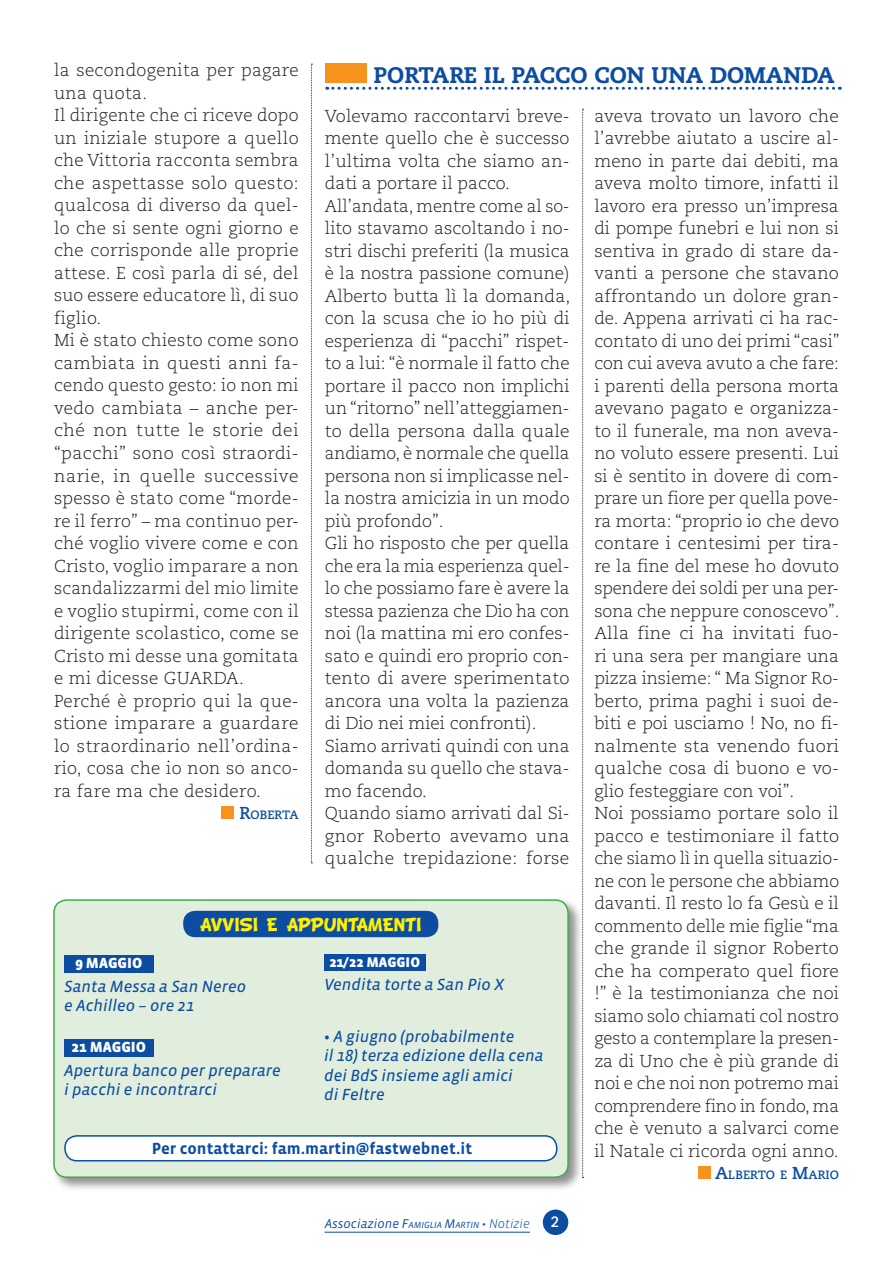
<style>
.page{position:relative;width:893px;height:1263px;background:#fff}
.page>*{position:absolute;margin:0;border:0;box-sizing:border-box;transform-origin:0 0}
.t1{font:800 22.5px "Caecilia";color:#0d4da1}
.t2{font:21px "Comic Strip";color:#fff101}
.t3{font:300 17.25px/22.5px "Caecilia";color:#231f20}
.t4{font:300 17.25px/22.5px "Caecilia";letter-spacing:.02em;color:#231f20}
.t5{font:italic 16.5px/19.5px "Vista Sans Reg";color:#0d4da1}
.t6{font:700 16.5px "Vista Sans";color:#0d4da1}
.t7{font:900 15px "Vista Sans";color:#fff}
.t8{font:500 15px "Sassoon Sans";color:#fff}
.t9{font:900 14.25px "Vista Sans";color:#fff}
.t10{font:italic 12.9px "Vista Sans";color:#0d4da1}
.t11{font:700 12.15px "Caecilia";color:#0d4da1}
.s1{font-size:17.25px}
.s2{font-family:"Vista Sans";font-weight:700;font-style:normal}
.s3{font-style:inherit}
.s4{font-size:9.15px}
.s5{font-weight:300}
</style>
<div class="page">
<hr style="left:325px;top:1232px;width:205px;height:1px;background:#0d4da1">
<div style="left:543px;top:1209px;width:25px;height:26px;background:#0d4da1;border-radius:50%"></div>
<svg style="left:582px;top:109px;width:2px;height:1069px"></svg>
<svg style="left:311px;top:64px;width:1px;height:799px"></svg>
<div style="left:698px;top:1166px;width:13px;height:13px;background:#f7931d"></div>
<div style="left:222px;top:806px;width:12px;height:13px;background:#f7931d"></div>
<div style="left:51px;top:897px;width:532px;height:295px;background:#231f20;opacity:.5"></div>
<div style="left:54px;top:900px;width:514px;height:277px;background:#e1eedd;border-radius:13px"></div>
<div style="left:53px;top:899px;width:516px;height:279px;border:2px solid #40ae49;border-radius:13px"></div>
<div style="left:183px;top:911px;width:255px;height:26px;background:#0d4da1;border-radius:12px"></div>
<div style="left:64px;top:955px;width:90px;height:17px;background:#0d4da1"></div>
<div style="left:64px;top:1039px;width:90px;height:17px;background:#0d4da1"></div>
<div style="left:324px;top:954px;width:101px;height:17px;background:#0d4da1"></div>
<div style="left:65px;top:1136px;width:492px;height:25px;background:#fff;border-radius:12px"></div>
<div style="left:64px;top:1135px;width:493px;height:26px;border:2px solid #0d4da1;border-radius:12px"></div>
<svg style="left:327px;top:87px;width:513px;height:3px"></svg>
<div style="left:325px;top:63px;width:42px;height:19px;background:#f7931d"></div>
<p class="t4" style="left:54px;top:60px;width:246px">la secondogenita per pagare una quota.<br>Il dirigente che ci riceve dopo un iniziale stupore a quello che Vittoria racconta sembra che aspettasse solo questo: qualcosa di diverso da quel&shy;lo che si sente ogni giorno e che corrisponde alle proprie attese. E così parla di sé, del suo essere educatore lì, di suo figlio.<br>Mi è stato chiesto come sono cambiata in questi anni fa&shy;cendo questo gesto: io non mi vedo cambiata – anche per&shy;ché non tutte le storie dei “pacchi” sono così straordi&shy;narie, in quelle successive spesso è stato come “morde&shy;re il ferro” – ma continuo per&shy;ché voglio vivere come e con<br>Cristo, voglio imparare a non scandalizzarmi del mio limite e voglio stupirmi, come con il dirigente scolastico, come se<br>Cristo mi desse una gomitata e mi dicesse GUARDA.<br>Perché è proprio qui la que&shy;stione imparare a guardare lo straordinario nell’ordina&shy;rio, cosa che io non so anco&shy;ra fare ma che desidero.</p>
<p class="t11" style="left:239px;top:808px;width:60px"><span class="s1">R</span>OBERTA</p>
<h1 class="t1" style="left:373px;top:61px;width:463px">PORTARE IL PACCO CON UNA DOMANDA</h1>
<p class="t3" style="left:325px;top:105px;width:247px">Volevamo raccontarvi breve&shy;mente quello che è successo l’ultima volta che siamo an&shy;dati a portare il pacco.<br>All’andata, mentre come al so&shy;lito stavamo ascoltando i no&shy;stri dischi preferiti (la musica è la nostra passione comune)<br>Alberto butta lì la domanda, con la scusa che io ho più di esperienza di “pacchi” rispet&shy;to a lui: “è normale il fatto che portare il pacco non implichi un “ritorno” nell’atteggiamen&shy;to della persona dalla quale andiamo, è normale che quella persona non si implicasse nel&shy;la nostra amicizia in un modo più profondo”.<br>Gli ho risposto che per quella che era la mia esperienza quel&shy;lo che possiamo fare è avere la stessa pazienza che Dio ha con noi (la mattina mi ero confes&shy;sato e quindi ero proprio con&shy;tento di avere sperimentato ancora una volta la pazienza di Dio nei miei confronti).<br>Siamo arrivati quindi con una domanda su quello che stava&shy;mo facendo.<br>Quando siamo arrivati dal Si&shy;gnor Roberto avevamo una qualche trepidazione: forse</p>
<p class="t3" style="left:594px;top:105px;width:247px">aveva trovato un lavoro che l’avrebbe aiutato a uscire al&shy;meno in parte dai debiti, ma aveva molto timore, infatti il lavoro era presso un’impresa di pompe funebri e lui non si sentiva in grado di stare da&shy;vanti a persone che stavano affrontando un dolore gran&shy;de. Appena arrivati ci ha rac&shy;contato di uno dei primi “casi” con cui aveva avuto a che fare: i parenti della persona morta avevano pagato e organizza&shy;to il funerale, ma non aveva&shy;no voluto essere presenti. Lui si è sentito in dovere di com&shy;prare un fiore per quella pove&shy;ra morta: “proprio io che devo contare i centesimi per tira&shy;re la fine del mese ho dovuto spendere dei soldi per una per&shy;sona che neppure conoscevo”.<br>Alla fine ci ha invitati fuo&shy;ri una sera per mangiare una pizza insieme: “ Ma Signor Ro&shy;berto, prima paghi i suoi de&shy;biti e poi usciamo ! No, no fi&shy;nalmente sta venendo fuori qualche cosa di buono e vo&shy;glio festeggiare con voi”.<br>Noi possiamo portare solo il pacco e testimoniare il fatto che siamo lì in quella situazio&shy;ne con le persone che abbiamo davanti. Il resto lo fa Gesù e il commento delle mie figlie “ma che grande il signor Roberto che ha comperato quel fiore !” è la testimonianza che noi siamo solo chiamati col nostro gesto a contemplare la presen&shy;za di Uno che è più grande di noi e che noi non potremo mai comprendere fino in fondo, ma che è venuto a salvarci come il Natale ci ricorda ogni anno.</p>
<p class="t11" style="left:715px;top:1168px;width:125px"><span class="s1">A</span>LBERTO E <span class="s1">M</span>ARIO</p>
<p class="t2" style="left:200px;top:913px;width:223px">AVVISI E APPUNTAMENTI</p>
<p class="t9" style="left:329px;top:955px;width:92px">21/22 MAGGIO</p>
<p class="t5" style="left:324px;top:975px;width:182px">Vendita torte a San Pio X</p>
<p class="t5" style="left:324px;top:1027px;width:221px"><span class="s2">•</span> A giugno (probabilmente<br>il 18) terza edizione della cena dei BdS insieme agli amici<br>di Feltre</p>
<p class="t7" style="left:75px;top:955px;width:69px">9 MAGGIO</p>
<p class="t5" style="left:64px;top:977px;width:183px">Santa Messa a San Nereo e Achilleo – ore 21</p>
<p class="t7" style="left:72px;top:1039px;width:76px">21 MAGGIO</p>
<p class="t5" style="left:64px;top:1061px;width:218px">Apertura banco per preparare i pacchi e incontrarci</p>
<p class="t6" style="left:152px;top:1140px;width:322px">Per contattarci: fam.martin@fastwebnet.it</p>
<p class="t10" style="left:325px;top:1216px;width:207px">Associazione <span class="s3">F</span><span class="s4">AMIGLIA</span> <span class="s3">M</span><span class="s4">ARTIN</span> <span class="s5">• Notizie</span></p>
<p class="t8" style="left:551px;top:1213px;width:10px">2</p>
</div>
